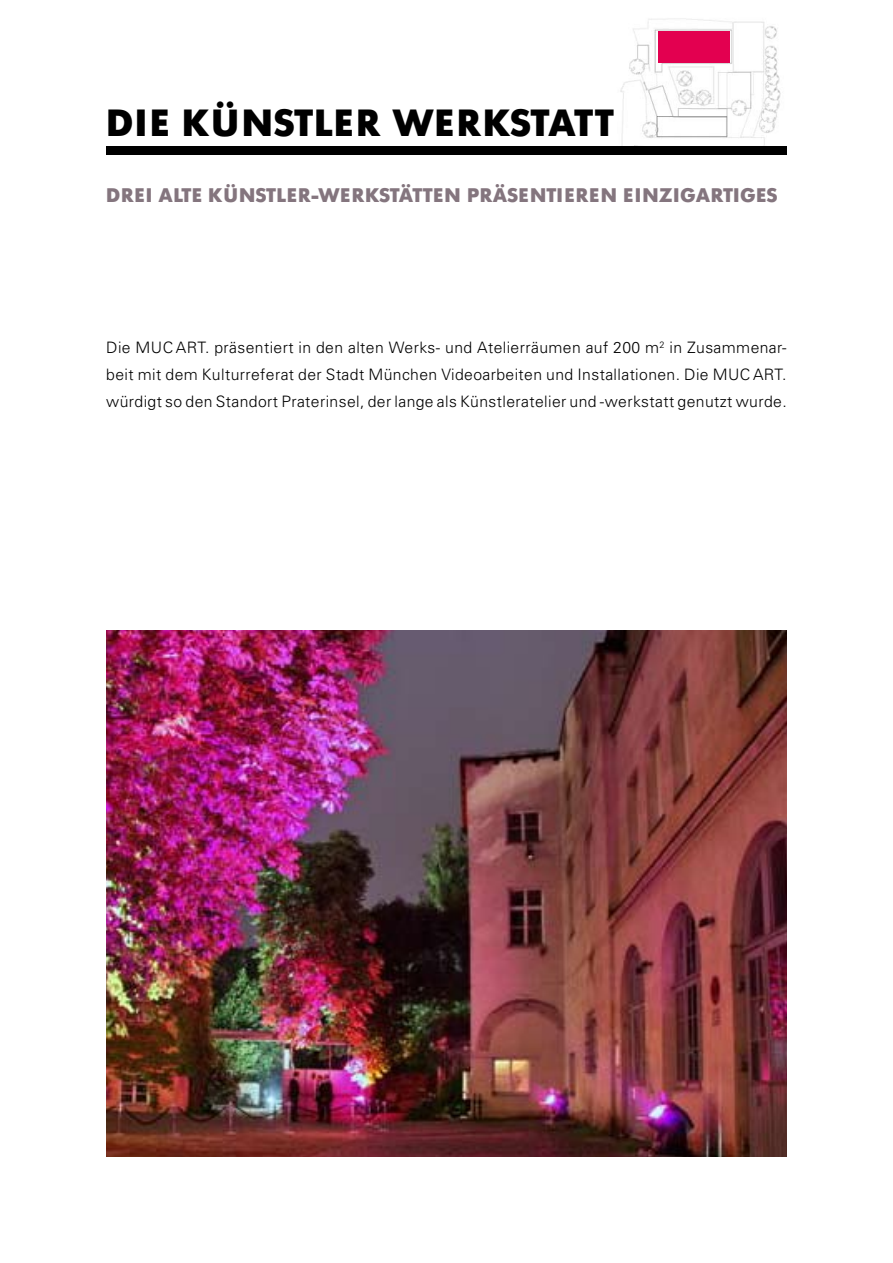
<style>
.page{position:relative;width:893px;height:1263px;background:#fff}
.page>*{position:absolute;margin:0;border:0;box-sizing:border-box;transform-origin:0 0}
.t1{font:700 37.5px "Futura BQ";letter-spacing:.04em;color:#000}
.t2{font:700 19.5px "Futura BQ";letter-spacing:.045em;color:#84757e}
.t3{font:700 19.5px "Futura BQ";letter-spacing:.025em;color:#84757e}
.t4{font:300 15.75px/27px "Univers";letter-spacing:.025em;color:#000;text-align:justify}
</style>
<div class="page">
<img style="left:620px;top:18px;width:161px;height:128px">
<div style="left:658px;top:32px;width:71px;height:31px;background:#e30050"></div>
<img style="left:106px;top:631px;width:681px;height:526px">
<div style="left:106px;top:146px;width:681px;height:9px;background:#000"></div>
<h1 class="t1" style="left:106px;top:100px;width:447px">DIE KÜNSTLER WERKSTATT</h1>
<p class="t2" style="left:106px;top:184px;width:604px">DREI ALTE KÜNSTLER-WERKSTÄTTEN PRÄSENTIEREN EINZIGART</p>
<p class="t3" style="left:733px;top:184px;width:46px">IGES</p>
<p class="t4" style="left:106px;top:333px;width:682px">Die MUC ART. präsentiert in den alten Werks- und Atelierräumen auf 200 m<sup>2</sup> in Zusammenar&shy;beit mit dem Kulturreferat der Stadt München Videoarbeiten und Installationen. Die MUC ART. würdigt so den Standort Praterinsel, der lange als Künstleratelier und -werkstatt genutzt wurde.</p>
</div>
